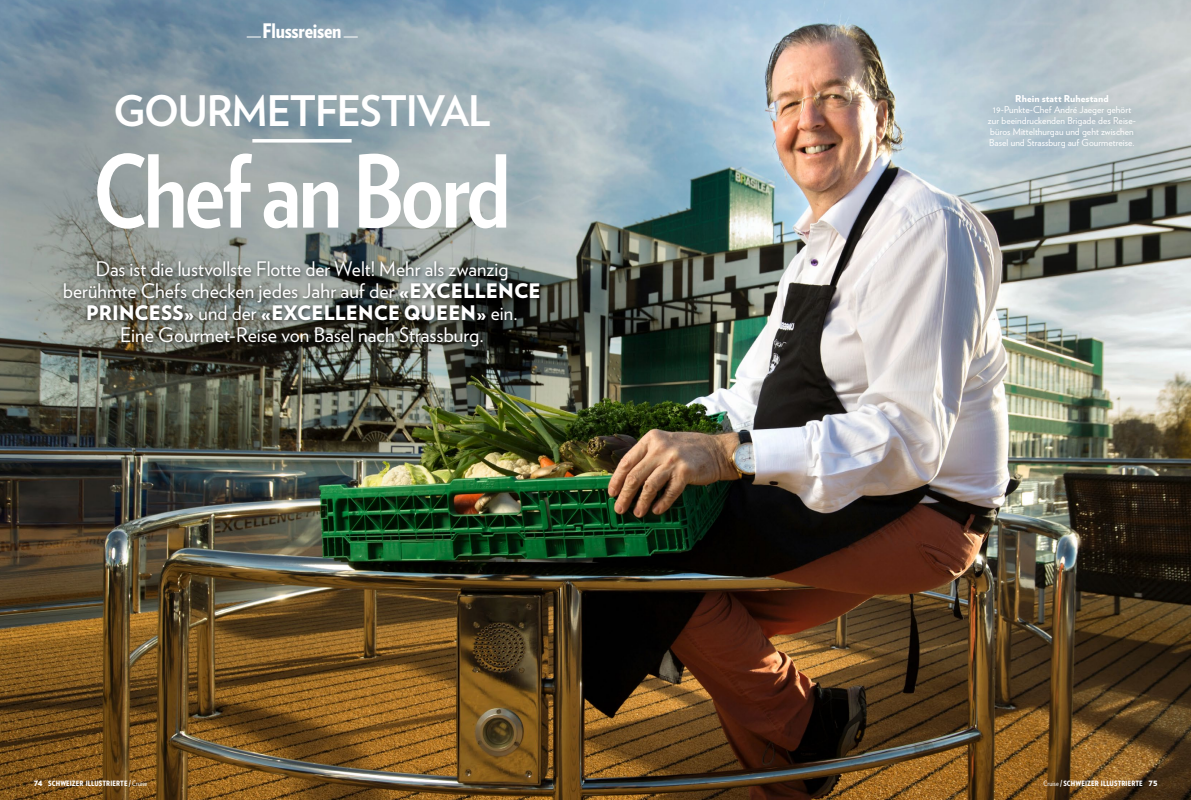
<style>
.page{position:relative;width:1191px;height:800px;background:#fff}
.page>*{position:absolute;margin:0;border:0;box-sizing:border-box;transform-origin:0 0}
._200_Titel_100pt_VCo{font:700 100px "Verlag Condensed";letter-spacing:-.03em;color:#fff}
._200_Titel_Oberzeile{font:700 42px "Verlag";letter-spacing:-.03em;color:#fff}
._300_Lead_20pt_VBook{font:20px/22px "Verlag";color:#fff;text-align:center}
._100_Rubriktitel_20p{font:900 20px "Verlag Condensed";letter-spacing:-.01em;color:#fff}
._800_Legi_9_5_VBook{font:9.5px/11px "Verlag";letter-spacing:.005em;color:#fff;text-align:center}
.t1{font:900 7.3px "Verlag Condensed";letter-spacing:.015em;color:#fff}
.t2{font:900 7.3px "Verlag";color:#fff}
.s1{font-weight:900}
.s2{font-weight:400}
</style>
<div class="page">
<img style="left:0;top:0;width:1191px;height:799px">
<div style="left:60px;top:258px;width:485px;height:94px;background:#000;opacity:.75"></div>
<hr style="left:252px;top:139px;width:99px;height:3px;background:#fff">
<svg style="left:247px;top:36px;width:14px;height:1px"></svg>
<svg style="left:343px;top:36px;width:15px;height:1px"></svg>
<p class="_100_Rubriktitel_20p" style="left:262px;top:15px;width:80px">Flussreisen</p>
<p class="_200_Titel_Oberzeile" style="left:113px;top:78px;width:378px">GOURMETFESTIVAL</p>
<p class="_200_Titel_100pt_VCo" style="left:93px;top:117px;width:419px">Chef an Bord</p>
<p class="_300_Lead_20pt_VBook" style="left:63px;top:257px;width:479px">Das ist die lustvollste Flotte der Welt! Mehr als zwanzig berühmte Chefs checken jedes Jahr auf der <span class="s1">«EXCELLENCE PRINCESS»</span> und der <span class="s1">«EXCELLENCE QUEEN»</span> ein.<br>Eine Gourmet-Reise von Basel nach Strassburg.</p>
<p class="_800_Legi_9_5_VBook" style="left:988px;top:93px;width:149px"><span class="s1">Rhein statt Ruhestand </span>19-Punkte-Chef André Jaeger gehört zur beeindruckenden Brigade des Reise&shy;büros Mittelthurgau und geht zwischen Basel und Strassburg auf Gourmetreise.</p>
<p class="t2" style="left:34px;top:777px;width:10px">74</p>
<p class="t1" style="left:48px;top:777px;width:101px">SCHWEIZER ILLUSTRIERTE / <span class="s2">Cruise</span></p>
<p class="t1" style="left:1043px;top:777px;width:101px"><span class="s2">Cruise</span> / SCHWEIZER ILLUSTRIERTE</p>
<p class="t2" style="left:1148px;top:777px;width:11px">75</p>
</div>
